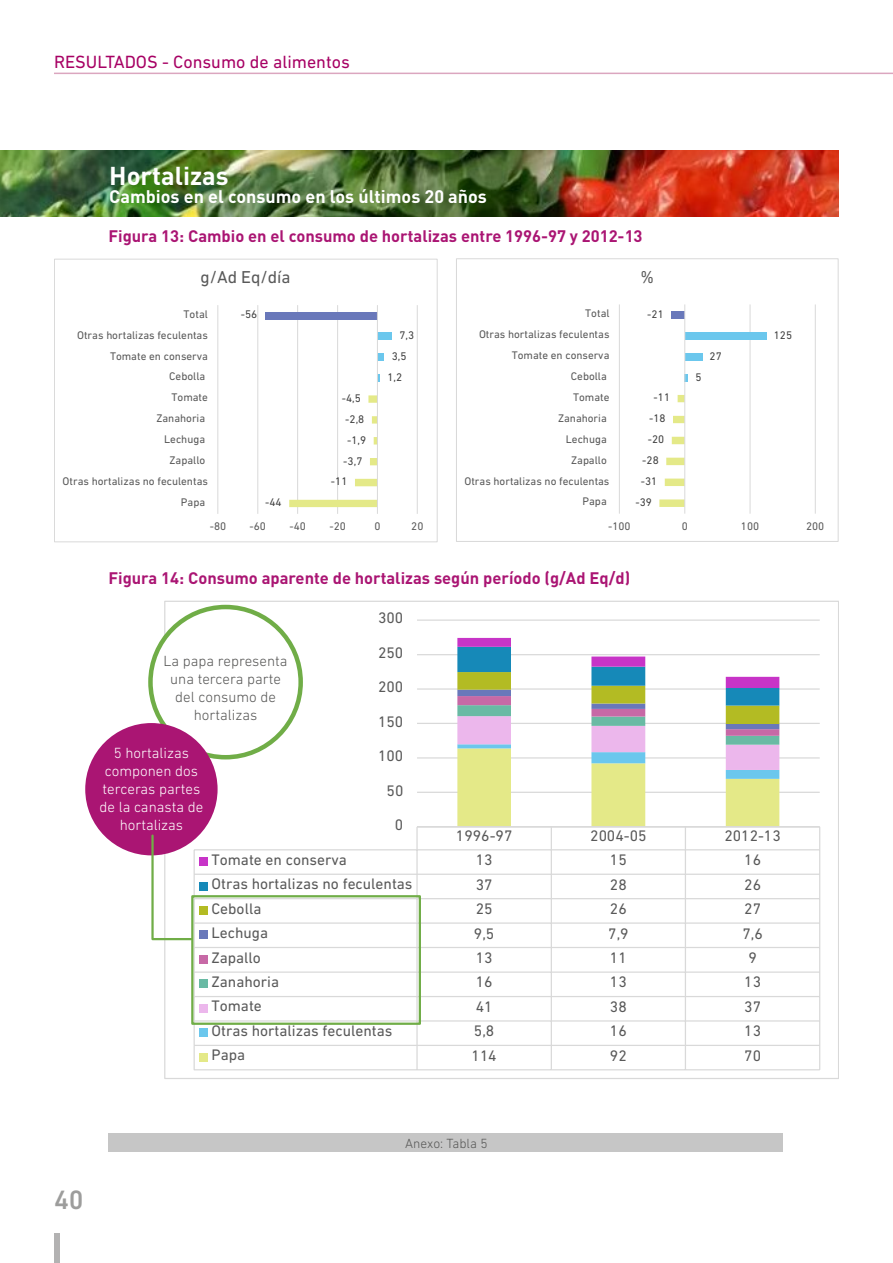
<style>
.page{position:relative;width:893px;height:1263px;background:#fff}
.page>*{position:absolute;margin:0;border:0;box-sizing:border-box;transform-origin:0 0}
.t1{font:500 27px "DIN Next LT Pro";color:#9d9d9c}
.t2{font:700 25.5px "DIN Pro";color:#fff}
.t3{font:700 18px "DIN Pro";color:#fff}
.t4{font:18px "DIN Next LT Pro";color:#a70064}
.t5{font:17.55px "DIN Next LT Pro";color:#595959}
.t6{font:17.4px "DIN Next LT Pro";color:#595959}
.t7{font:700 16.5px "DIN Pro";color:#aa1573}
.t8{font:15.45px "DIN Next LT Pro";letter-spacing:.005em;color:#595959}
.t9{font:300 15px/18px "DIN Next LT Pro";color:#fff;text-align:center}
.t10{font:300 15px/18px "DIN Next LT Pro";color:#575756;text-align:center}
.t11{font:300 13.5px "DIN Next LT Pro";color:#575756}
.t12{font:11.25px "DIN Next LT Pro";letter-spacing:.005em;color:#595959}
.t13{font:11.25px "DIN Next LT Pro";letter-spacing:.005em;color:#404040}
</style>
<div class="page">
<div style="left:54px;top:1233px;width:6px;height:30px;background:#b3b2b2"></div>
<hr style="left:54px;top:73px;width:839px;height:1px;background:#dba6bf">
<hr style="left:417px;top:619px;width:403px;height:2px;background:#d9d9d9">
<div style="left:85px;top:723px;width:133px;height:132px;background:#aa1573;border-radius:50%"></div>
<img style="left:0;top:151px;width:839px;height:66px">
<hr style="left:217px;top:305px;width:1px;height:209px;background:#d9d9d9">
<hr style="left:257px;top:305px;width:1px;height:209px;background:#d9d9d9">
<hr style="left:297px;top:305px;width:1px;height:209px;background:#d9d9d9">
<hr style="left:337px;top:305px;width:1px;height:209px;background:#d9d9d9">
<hr style="left:417px;top:305px;width:1px;height:209px;background:#d9d9d9">
<svg style="left:378px;top:374px;width:2px;height:8px"></svg>
<div style="left:377px;top:354px;width:7px;height:7px;background:#6bc7ed"></div>
<div style="left:377px;top:333px;width:15px;height:7px;background:#6bc7ed"></div>
<div style="left:265px;top:312px;width:112px;height:7px;background:#6978ba"></div>
<svg style="left:289px;top:395px;width:88px;height:112px"></svg>
<hr style="left:377px;top:305px;width:1px;height:209px;background:#d9d9d9">
<div style="left:54px;top:259px;width:383px;height:283px;border:1px solid #d9d9d9"></div>
<hr style="left:619px;top:304px;width:1px;height:210px;background:#d9d9d9">
<hr style="left:750px;top:304px;width:1px;height:210px;background:#d9d9d9">
<hr style="left:815px;top:304px;width:1px;height:210px;background:#d9d9d9">
<svg style="left:685px;top:374px;width:3px;height:7px"></svg>
<div style="left:685px;top:353px;width:17px;height:7px;background:#6bc7ed"></div>
<div style="left:685px;top:332px;width:81px;height:8px;background:#6bc7ed"></div>
<div style="left:671px;top:311px;width:14px;height:8px;background:#6978ba"></div>
<svg style="left:659px;top:395px;width:25px;height:112px"></svg>
<hr style="left:684px;top:304px;width:1px;height:210px;background:#d9d9d9">
<div style="left:456px;top:258px;width:383px;height:284px;border:1px solid #d9d9d9"></div>
<svg style="left:150px;top:638px;width:671px;height:433px"></svg>
<div style="left:108px;top:1133px;width:675px;height:19px;background:#c6c6c6"></div>
<h3 class="t4" style="left:54px;top:51px;width:297px">RESULTADOS - Consumo de alimentos</h3>
<h2 class="t2" style="left:109px;top:158px;width:121px">Hortalizas</h2>
<h3 class="t3" style="left:109px;top:184px;width:379px">Cambios en el consumo en los últimos 20 años</h3>
<h3 class="t7" style="left:108px;top:225px;width:536px">Figura 13: Cambio en el consumo de hortalizas entre 1996-97 y 2012-13</h3>
<h3 class="t5" style="left:201px;top:267px;width:92px">g/Ad Eq/día</h3>
<h3 class="t6" style="left:640px;top:267px;width:15px">%</h3>
<p class="t12" style="left:184px;top:307px;width:26px">Total</p>
<p class="t13" style="left:241px;top:308px;width:18px">-56</p>
<p class="t12" style="left:585px;top:307px;width:26px">Total</p>
<p class="t13" style="left:647px;top:307px;width:18px">-21</p>
<p class="t12" style="left:77px;top:328px;width:132px">Otras hortalizas feculentas</p>
<p class="t13" style="left:399px;top:329px;width:16px">7,3</p>
<p class="t12" style="left:479px;top:328px;width:132px">Otras hortalizas feculentas</p>
<p class="t13" style="left:774px;top:328px;width:20px">125</p>
<p class="t12" style="left:110px;top:349px;width:99px">Tomate en conserva</p>
<p class="t13" style="left:392px;top:350px;width:16px">3,5</p>
<p class="t12" style="left:512px;top:349px;width:99px">Tomate en conserva</p>
<p class="t13" style="left:709px;top:349px;width:14px">27</p>
<p class="t12" style="left:169px;top:370px;width:38px">Cebolla</p>
<p class="t13" style="left:387px;top:371px;width:16px">1,2</p>
<p class="t12" style="left:571px;top:370px;width:37px">Cebolla</p>
<p class="t13" style="left:695px;top:370px;width:8px">5</p>
<p class="t12" style="left:172px;top:391px;width:38px">Tomate</p>
<p class="t13" style="left:342px;top:392px;width:21px">-4,5</p>
<p class="t12" style="left:573px;top:391px;width:38px">Tomate</p>
<p class="t13" style="left:654px;top:391px;width:18px">-11</p>
<p class="t12" style="left:156px;top:412px;width:50px">Zanahoria</p>
<p class="t13" style="left:345px;top:412px;width:21px">-2,8</p>
<p class="t12" style="left:558px;top:411px;width:50px">Zanahoria</p>
<p class="t13" style="left:649px;top:412px;width:18px">-18</p>
<p class="t12" style="left:164px;top:433px;width:43px">Lechuga</p>
<p class="t13" style="left:347px;top:433px;width:21px">-1,9</p>
<p class="t12" style="left:566px;top:432px;width:42px">Lechuga</p>
<p class="t13" style="left:648px;top:433px;width:18px">-20</p>
<p class="t12" style="left:170px;top:454px;width:37px">Zapallo</p>
<p class="t13" style="left:343px;top:454px;width:21px">-3,7</p>
<p class="t12" style="left:571px;top:453px;width:37px">Zapallo</p>
<p class="t13" style="left:642px;top:454px;width:18px">-28</p>
<p class="t12" style="left:63px;top:474px;width:147px">Otras hortalizas no feculentas</p>
<p class="t13" style="left:331px;top:475px;width:18px">-11</p>
<p class="t12" style="left:464px;top:474px;width:146px">Otras hortalizas no feculentas</p>
<p class="t13" style="left:641px;top:475px;width:18px">-31</p>
<p class="t12" style="left:181px;top:495px;width:26px">Papa</p>
<p class="t13" style="left:265px;top:496px;width:18px">-44</p>
<p class="t12" style="left:583px;top:495px;width:26px">Papa</p>
<p class="t13" style="left:635px;top:496px;width:18px">-39</p>
<p class="t12" style="left:210px;top:519px;width:18px">-80</p>
<p class="t12" style="left:250px;top:519px;width:18px">-60</p>
<p class="t12" style="left:289px;top:519px;width:18px">-40</p>
<p class="t12" style="left:329px;top:519px;width:18px">-20</p>
<p class="t12" style="left:374px;top:519px;width:8px">0</p>
<p class="t12" style="left:411px;top:519px;width:14px">20</p>
<p class="t12" style="left:608px;top:519px;width:24px">-100</p>
<p class="t12" style="left:682px;top:519px;width:8px">0</p>
<p class="t12" style="left:741px;top:519px;width:20px">100</p>
<p class="t12" style="left:806px;top:519px;width:20px">200</p>
<h3 class="t7" style="left:108px;top:566px;width:523px">Figura 14: Consumo aparente de hortalizas según período (g/Ad Eq/d)</h3>
<h3 class="t10" style="left:164px;top:652px;width:125px">La papa representa una tercera parte del consumo de hortalizas</h3>
<h3 class="t9" style="left:100px;top:744px;width:105px">5 hortalizas componen dos terceras partes de la canasta de hortalizas</h3>
<h3 class="t8" style="left:378px;top:609px;width:27px">300</h3>
<h3 class="t8" style="left:378px;top:644px;width:27px">250</h3>
<h3 class="t8" style="left:378px;top:678px;width:27px">200</h3>
<h3 class="t8" style="left:378px;top:712px;width:27px">150</h3>
<h3 class="t8" style="left:378px;top:747px;width:27px">100</h3>
<h3 class="t8" style="left:387px;top:781px;width:18px">50</h3>
<h3 class="t8" style="left:395px;top:816px;width:10px">0</h3>
<h3 class="t8" style="left:456px;top:827px;width:58px">1996-97</h3>
<h3 class="t8" style="left:590px;top:827px;width:58px">2004-05</h3>
<h3 class="t8" style="left:724px;top:827px;width:58px">2012-13</h3>
<h3 class="t8" style="left:212px;top:851px;width:137px">Tomate en conserva</h3>
<h3 class="t8" style="left:476px;top:851px;width:18px">13</h3>
<h3 class="t8" style="left:610px;top:851px;width:18px">15</h3>
<h3 class="t8" style="left:744px;top:851px;width:18px">16</h3>
<h3 class="t8" style="left:212px;top:875px;width:202px">Otras hortalizas no feculentas</h3>
<h3 class="t8" style="left:476px;top:875px;width:18px">37</h3>
<h3 class="t8" style="left:610px;top:875px;width:18px">28</h3>
<h3 class="t8" style="left:744px;top:875px;width:18px">26</h3>
<h3 class="t8" style="left:212px;top:899px;width:51px">Cebolla</h3>
<h3 class="t8" style="left:476px;top:900px;width:18px">25</h3>
<h3 class="t8" style="left:610px;top:900px;width:18px">26</h3>
<h3 class="t8" style="left:744px;top:900px;width:18px">27</h3>
<h3 class="t8" style="left:212px;top:924px;width:58px">Lechuga</h3>
<h3 class="t8" style="left:474px;top:924px;width:22px">9,5</h3>
<h3 class="t8" style="left:608px;top:924px;width:22px">7,9</h3>
<h3 class="t8" style="left:742px;top:924px;width:22px">7,6</h3>
<h3 class="t8" style="left:212px;top:948px;width:51px">Zapallo</h3>
<h3 class="t8" style="left:476px;top:949px;width:18px">13</h3>
<h3 class="t8" style="left:610px;top:949px;width:18px">11</h3>
<h3 class="t8" style="left:748px;top:949px;width:10px">9</h3>
<h3 class="t8" style="left:212px;top:973px;width:69px">Zanahoria</h3>
<h3 class="t8" style="left:476px;top:973px;width:18px">16</h3>
<h3 class="t8" style="left:610px;top:973px;width:18px">13</h3>
<h3 class="t8" style="left:744px;top:973px;width:18px">13</h3>
<h3 class="t8" style="left:212px;top:997px;width:52px">Tomate</h3>
<h3 class="t8" style="left:476px;top:998px;width:18px">41</h3>
<h3 class="t8" style="left:610px;top:998px;width:18px">38</h3>
<h3 class="t8" style="left:744px;top:998px;width:18px">37</h3>
<h3 class="t8" style="left:212px;top:1022px;width:182px">Otras hortalizas feculentas</h3>
<h3 class="t8" style="left:474px;top:1022px;width:22px">5,8</h3>
<h3 class="t8" style="left:610px;top:1022px;width:18px">16</h3>
<h3 class="t8" style="left:744px;top:1022px;width:18px">13</h3>
<h3 class="t8" style="left:212px;top:1046px;width:35px">Papa</h3>
<h3 class="t8" style="left:472px;top:1046px;width:27px">114</h3>
<h3 class="t8" style="left:610px;top:1046px;width:18px">92</h3>
<h3 class="t8" style="left:744px;top:1046px;width:18px">70</h3>
<h1 class="t1" style="left:54px;top:1184px;width:31px">40</h1>
<p class="t11" style="left:405px;top:1136px;width:84px">Anexo: Tabla 5</p>
</div>
